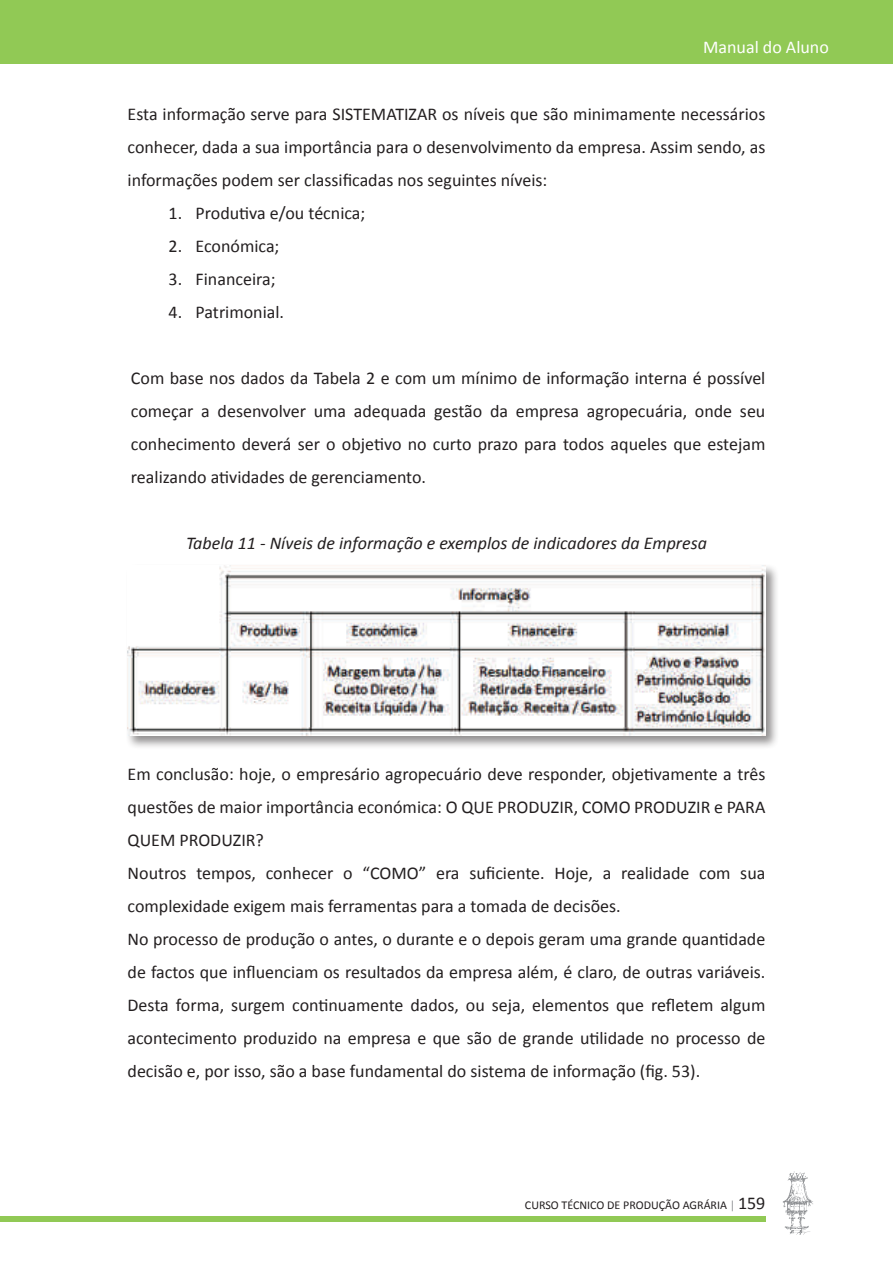
<style>
.page{position:relative;width:893px;height:1263px;background:#fff}
.page>*{position:absolute;margin:0;border:0;box-sizing:border-box;transform-origin:0 0}
.Tx_Normal{font:18px/33px "Calibri";color:#231f20;text-align:justify}
.Legenda{font:italic 18px "Calibri";color:#231f20}
.t1{font:18px "Calibri";color:#fff}
.t2{font:12px "Calibri";color:#231f20}
.s1{color:#8f9194}
.s2{font-size:18px}
</style>
<div class="page">
<div style="left:0;top:1216px;width:765px;height:5px;background:#91c955"></div>
<div style="left:0;top:0;width:893px;height:64px;background:#91c955"></div>
<svg style="left:783px;top:1171px;width:30px;height:64px"></svg>
<div style="left:125px;top:563px;width:655px;height:187px;background:#231f20;opacity:.5"></div>
<img style="left:128px;top:565px;width:637px;height:171px">
<p class="t1" style="left:703px;top:35px;width:127px">Manual do Aluno</p>
<p class="Tx_Normal" style="left:128px;top:97px;width:639px">Esta informação serve para SISTEMATIZAR os níveis que são minimamente necessários conhecer, dada a sua importância para o desenvolvimento da empresa. Assim sendo, as informações podem ser classificadas nos seguintes níveis:</p>
<p class="Tx_Normal" style="left:169px;top:196px;width:198px">1. Produtiva e/ou técnica;</p>
<p class="Tx_Normal" style="left:169px;top:229px;width:112px">2. Económica;</p>
<p class="Tx_Normal" style="left:169px;top:262px;width:108px">3. Financeira;</p>
<p class="Tx_Normal" style="left:169px;top:295px;width:117px">4. Patrimonial.</p>
<p class="Tx_Normal" style="left:131px;top:361px;width:636px">Com base nos dados da Tabela 2 e com um mínimo de informação interna é possível começar a desenvolver uma adequada gestão da empresa agropecuária, onde seu conhecimento deverá ser o objetivo no curto prazo para todos aqueles que estejam realizando atividades de gerenciamento.</p>
<p class="Legenda" style="left:186px;top:531px;width:522px">Tabela 11 - Níveis de informação e exemplos de indicadores da Empresa</p>
<p class="Tx_Normal" style="left:128px;top:757px;width:639px">Em conclusão: hoje, o empresário agropecuário deve responder, objetivamente a três questões de maior importância económica: O QUE PRODUZIR, COMO PRODUZIR e PARA QUEM PRODUZIR?</p>
<p class="Tx_Normal" style="left:128px;top:856px;width:639px">Noutros tempos, conhecer o “COMO” era suficiente. Hoje, a realidade com sua complexidade exigem mais ferramentas para a tomada de decisões.</p>
<p class="Tx_Normal" style="left:128px;top:922px;width:639px">No processo de produção o antes, o durante e o depois geram uma grande quantidade de factos que influenciam os resultados da empresa além, é claro, de outras variáveis.<br>Desta forma, surgem continuamente dados, ou seja, elementos que refletem algum acontecimento produzido na empresa e que são de grande utilidade no processo de decisão e, por isso, são a base fundamental do sistema de informação (fig. 53).</p>
<p class="t2" style="left:525px;top:1197px;width:242px">CURSO TÉCNICO DE PRODUÇÃO AGRÁRIA <span class="s1">|</span> <span class="s2">159</span></p>
</div>
